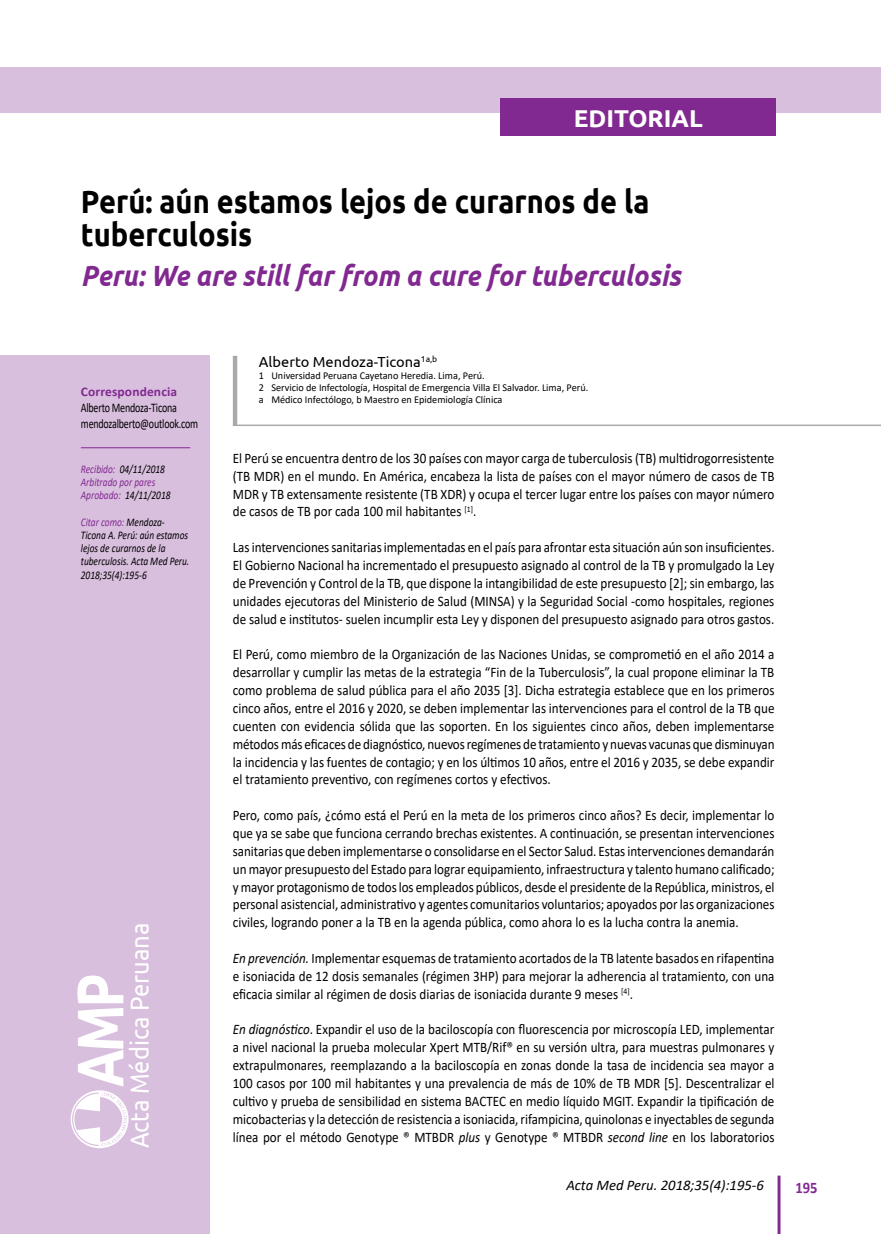
<style>
.page{position:relative;width:881px;height:1234px;background:#fff}
.page>*{position:absolute;margin:0;border:0;box-sizing:border-box;transform-origin:0 0}
.t1{font:700 65.55px "Ubuntu";color:#fff;scale:.8 1}
.t2{font:700 32.25px/33px "Ubuntu";color:#000;scale:.9 1}
.t3{font:italic 700 29.25px "Ubuntu";color:#812990;scale:.9 1}
.t4{font:26.25px "Ubuntu";color:#fff;scale:.9 1}
.t5{font:700 24.3px "Ubuntu";color:#fff}
.t6{font:700 16.05px "Calibri";color:#812990;scale:.9 1}
.t7{font:italic 14.7px "Calibri";color:#000}
.t8{font:14.55px/17.9px "Calibri";color:#000;text-align:justify;scale:.9 1}
.t9{font:14.55px "Ubuntu";color:#000}
.t10{font:13.2px/16px "Calibri";letter-spacing:-.02em;color:#000;scale:.76 1}
.t11{font:700 13.2px "Calibri";letter-spacing:.01em;color:#812990}
.t12{font:italic 11.7px/13.2px "Calibri";color:#000;scale:.8 1}
.t13{font:italic 11.7px/13.2px "Calibri";color:#812990;scale:.8 1}
.t14{font:10.5px/12px "Calibri";color:#000}
.s1{color:#000}
.s2{color:#812990}
.s3{font-style:italic}
</style>
<div class="page">
<hr style="left:777px;top:1175px;width:3px;height:58px;background:#812990">
<div style="left:0;top:356px;width:209px;height:877px;background:#d9bfde"></div>
<div style="left:0;top:67px;width:880px;height:46px;background:#d9bfde"></div>
<svg style="left:71px;top:1090px;width:57px;height:57px"></svg>
<div style="left:500px;top:98px;width:275px;height:38px;background:#812990"></div>
<hr style="left:233px;top:356px;width:4px;height:69px;background:#a7a9ac">
<hr style="left:233px;top:424px;width:647px;height:2px;background:#a7a9ac">
<hr style="left:81px;top:447px;width:109px;height:1px;background:#812990">
<h3 class="t5" style="left:573px;top:102px;width:130px">EDITORIAL</h3>
<h2 class="t2" style="left:81px;top:183px;width:633px">Perú: aún estamos lejos de curarnos de la tuberculosis</h2>
<h3 class="t3" style="left:81px;top:257px;width:668px">Peru: We are still far from a cure for tuberculosis</h3>
<p class="t11" style="left:81px;top:382px;width:98px">Correspondencia</p>
<p class="t10" style="left:81px;top:399px;width:156px">Alberto Mendoza-Ticona mendozalberto@outlook.com</p>
<p class="t13" style="left:81px;top:462px;width:114px">Recibido: <span class="s1">04/11/2018<br></span>Arbitrado por pares<br>Aprobado: <span class="s1">14/11/2018</span></p>
<p class="t12" style="left:81px;top:514px;width:137px"><span class="s2">Citar como:</span> Mendoza-<br>Ticona A. Perú: aún estamos lejos de curarnos de la tuberculosis. Acta Med Peru.<br>2018;35(4):195-6</p>
<h3 class="t4" style="left:124px;top:1147px;width:252px;rotate:-90deg">Acta Médica Peruana</h3>
<h1 class="t1" style="left:57px;top:1086px;width:143px;rotate:-90deg">AMP</h1>
<p class="t9" style="left:259px;top:353px;width:180px">Alberto Mendoza-Ticona<sup>1a,b</sup></p>
<p class="t14" style="left:259px;top:369px;width:331px">1 Universidad Peruana Cayetano Heredia. Lima, Perú.<br>2 Servicio de Infectología, Hospital de Emergencia Villa El Salvador. Lima, Perú. a Médico Infectólogo, b Maestro en Epidemiología Clínica</p>
<p class="t8" style="left:233px;top:448px;width:603px">El Perú se encuentra dentro de los 30 países con mayor carga de tuberculosis (TB) multidrogorresistente (TB MDR) en el mundo. En América, encabeza la lista de países con el mayor número de casos de TB MDR y TB extensamente resistente (TB XDR) y ocupa el tercer lugar entre los países con mayor número de casos de TB por cada 100 mil habitantes <sup>[1]</sup>.</p>
<p class="t8" style="left:233px;top:538px;width:603px">Las intervenciones sanitarias implementadas en el país para afrontar esta situación aún son insuficientes.<br>El Gobierno Nacional ha incrementado el presupuesto asignado al control de la TB y promulgado la Ley de Prevención y Control de la TB, que dispone la intangibilidad de este presupuesto [2]; sin embargo, las unidades ejecutoras del Ministerio de Salud (MINSA) y la Seguridad Social -como hospitales, regiones de salud e institutos- suelen incumplir esta Ley y disponen del presupuesto asignado para otros gastos.</p>
<p class="t8" style="left:233px;top:645px;width:603px">El Perú, como miembro de la Organización de las Naciones Unidas, se comprometió en el año 2014 a desarrollar y cumplir las metas de la estrategia “Fin de la Tuberculosis”, la cual propone eliminar la TB como problema de salud pública para el año 2035 [3]. Dicha estrategia establece que en los primeros cinco años, entre el 2016 y 2020, se deben implementar las intervenciones para el control de la TB que cuenten con evidencia sólida que las soporten. En los siguientes cinco años, deben implementarse métodos más eficaces de diagnóstico, nuevos regímenes de tratamiento y nuevas vacunas que disminuyan la incidencia y las fuentes de contagio; y en los últimos 10 años, entre el 2016 y 2035, se debe expandir el tratamiento preventivo, con regímenes cortos y efectivos.</p>
<p class="t8" style="left:233px;top:805px;width:603px">Pero, como país, ¿cómo está el Perú en la meta de los primeros cinco años? Es decir, implementar lo que ya se sabe que funciona cerrando brechas existentes. A continuación, se presentan intervenciones sanitarias que deben implementarse o consolidarse en el Sector Salud. Estas intervenciones demandarán un mayor presupuesto del Estado para lograr equipamiento, infraestructura y talento humano calificado; y mayor protagonismo de todos los empleados públicos, desde el presidente de la República, ministros, el personal asistencial, administrativo y agentes comunitarios voluntarios; apoyados por las organizaciones civiles, logrando poner a la TB en la agenda pública, como ahora lo es la lucha contra la anemia.</p>
<p class="t8" style="left:233px;top:948px;width:603px"><span class="s3">En prevención.</span> Implementar esquemas de tratamiento acortados de la TB latente basados en rifapentina e isoniacida de 12 dosis semanales (régimen 3HP) para mejorar la adherencia al tratamiento, con una eficacia similar al régimen de dosis diarias de isoniacida durante 9 meses <sup>[4]</sup>.</p>
<p class="t8" style="left:233px;top:1020px;width:603px"><span class="s3">En diagnóstico</span>. Expandir el uso de la baciloscopía con fluorescencia por microscopía LED, implementar a nivel nacional la prueba molecular Xpert MTB/Rif® en su versión ultra, para muestras pulmonares y extrapulmonares, reemplazando a la baciloscopía en zonas donde la tasa de incidencia sea mayor a 100 casos por 100 mil habitantes y una prevalencia de más de 10% de TB MDR [5]. Descentralizar el cultivo y prueba de sensibilidad en sistema BACTEC en medio líquido MGIT. Expandir la tipificación de micobacterias y la detección de resistencia a isoniacida, rifampicina, quinolonas e inyectables de segunda línea por el método Genotype ® MTBDR <span class="s3">plus</span> y Genotype ® MTBDR <span class="s3">second line</span> en los laboratorios</p>
<p class="t7" style="left:566px;top:1174px;width:199px">Acta Med Peru. 2018;35(4):195-6</p>
<p class="t6" style="left:795px;top:1175px;width:26px">195</p>
</div>
